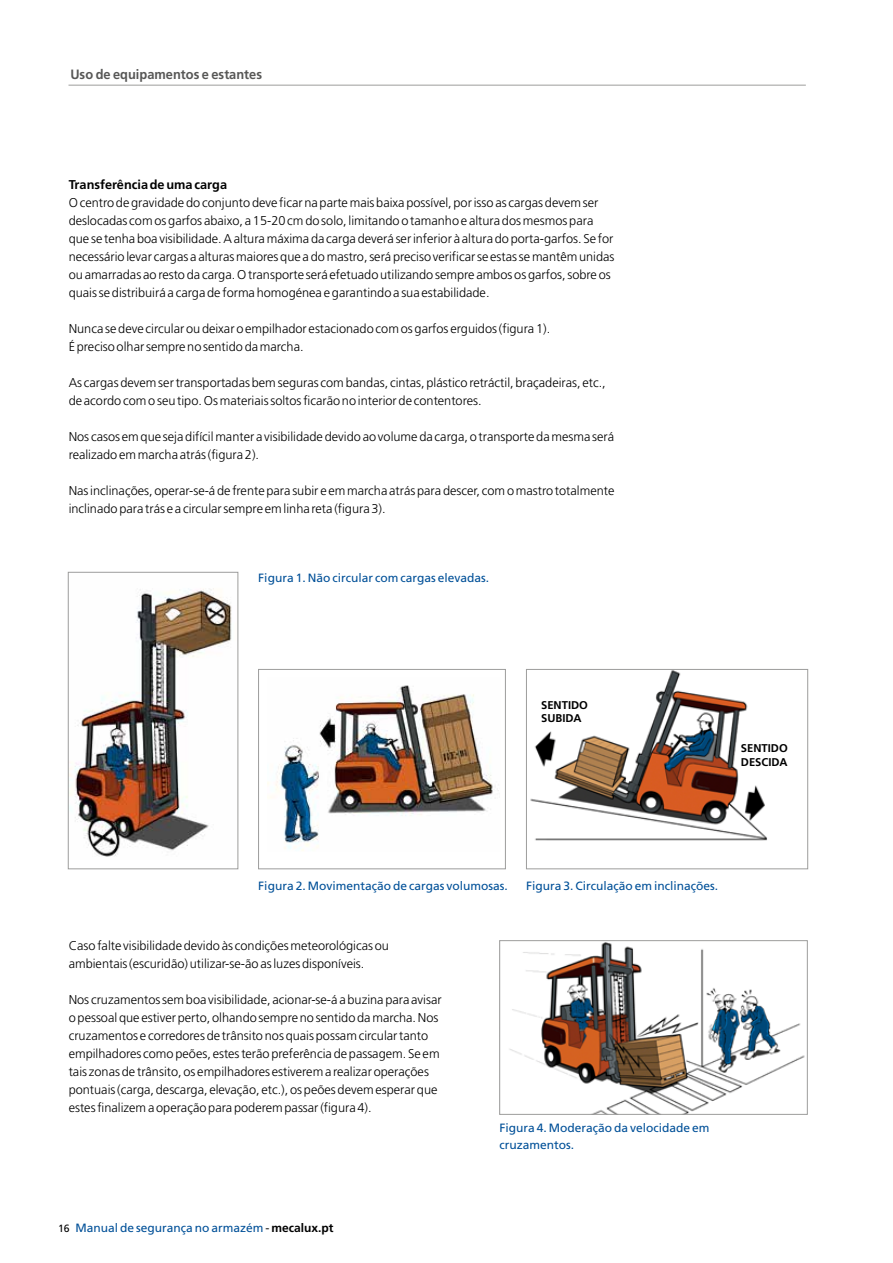
<style>
.page{position:relative;width:893px;height:1263px;background:#fff}
.page>*{position:absolute;margin:0;border:0;box-sizing:border-box;transform-origin:0 0}
.t1{font:700 13.5px "Frutiger LT Std";color:#575756;scale:.95 1}
.t2{font:300 12.75px/18px "Frutiger LT Std";color:#000}
.t3{font:700 12.75px "Frutiger LT Std";color:#000}
.t4{font:12px/16.5px "Frutiger LT Std";color:#005098}
.t5{font:700 11.25px/13.5px "Frutiger LT Std";color:#000}
.s1{font-size:10.5px;color:#000}
.s2{color:#000}
.s3{font-weight:700;color:#000}
</style>
<div class="page">
<hr style="left:68px;top:85px;width:738px;height:1px;background:#9d9d9c">
<img style="left:70px;top:588px;width:162px;height:269px">
<div style="left:68px;top:572px;width:170px;height:297px;border:1px solid #9d9d9c"></div>
<img style="left:530px;top:671px;width:237px;height:170px">
<div style="left:526px;top:669px;width:282px;height:200px;border:1px solid #9d9d9c"></div>
<img style="left:267px;top:685px;width:232px;height:166px">
<div style="left:258px;top:669px;width:248px;height:200px;border:1px solid #9d9d9c"></div>
<img style="left:509px;top:942px;width:296px;height:170px">
<div style="left:499px;top:940px;width:308px;height:174px;border:1px solid #9d9d9c"></div>
<p class="t1" style="left:70px;top:66px;width:203px">Uso de equipamentos e estantes</p>
<p class="t3" style="left:69px;top:177px;width:160px">Transferência de uma carga</p>
<p class="t2" style="left:69px;top:193px;width:547px">O centro de gravidade do conjunto deve ficar na parte mais baixa possível, por isso as cargas devem ser deslocadas com os garfos abaixo, a 15-20 cm do solo, limitando o tamanho e altura dos mesmos para que se tenha boa visibilidade. A altura máxima da carga deverá ser inferior à altura do porta-garfos. Se for necessário levar cargas a alturas maiores que a do mastro, será preciso verificar se estas se mantêm unidas ou amarradas ao resto da carga. O transporte será efetuado utilizando sempre ambos os garfos, sobre os quais se distribuirá a carga de forma homogénea e garantindo a sua estabilidade.</p>
<p class="t2" style="left:69px;top:319px;width:483px">Nunca se deve circular ou deixar o empilhador estacionado com os garfos erguidos (figura 1).<br>É preciso olhar sempre no sentido da marcha.</p>
<p class="t2" style="left:69px;top:373px;width:539px">As cargas devem ser transportadas bem seguras com bandas, cintas, plástico retráctil, braçadeiras, etc., de acordo com o seu tipo. Os materiais soltos ficarão no interior de contentores.</p>
<p class="t2" style="left:69px;top:427px;width:547px">Nos casos em que seja difícil manter a visibilidade devido ao volume da carga, o transporte da mesma será realizado em marcha atrás (figura 2).</p>
<p class="t2" style="left:69px;top:481px;width:547px">Nas inclinações, operar-se-á de frente para subir e em marcha atrás para descer, com o mastro totalmente inclinado para trás e a circular sempre em linha reta (figura 3).</p>
<p class="t4" style="left:258px;top:570px;width:232px">Figura 1. Não circular com cargas elevadas.</p>
<p class="t5" style="left:541px;top:698px;width:48px">SENTIDO<br>SUBIDA</p>
<p class="t5" style="left:741px;top:741px;width:48px">SENTIDO<br>DESCIDA</p>
<p class="t4" style="left:258px;top:877px;width:251px">Figura 2. Movimentação de cargas volumosas.</p>
<p class="t4" style="left:526px;top:877px;width:194px">Figura 3. Circulação em inclinações.</p>
<p class="t2" style="left:69px;top:937px;width:322px">Caso falte visibilidade devido às condições meteorológicas ou ambientais (escuridão) utilizar-se-ão as luzes disponíveis.</p>
<p class="t2" style="left:69px;top:991px;width:374px">Nos cruzamentos sem boa visibilidade, acionar-se-á a buzina para avisar o pessoal que estiver perto, olhando sempre no sentido da marcha. Nos cruzamentos e corredores de trânsito nos quais possam circular tanto empilhadores como peões, estes terão preferência de passagem. Se em tais zonas de trânsito, os empilhadores estiverem a realizar operações pontuais (carga, descarga, elevação, etc.), os peões devem esperar que estes finalizem a operação para poderem passar (figura 4).</p>
<p class="t4" style="left:58px;top:1220px;width:277px"><span class="s1">16</span> Manual de segurança no armazém <span class="s2">-</span> <span class="s3">mecalux.pt</span></p>
<p class="t4" style="left:499px;top:1120px;width:212px">Figura 4. Moderação da velocidade em cruzamentos.</p>
</div>
